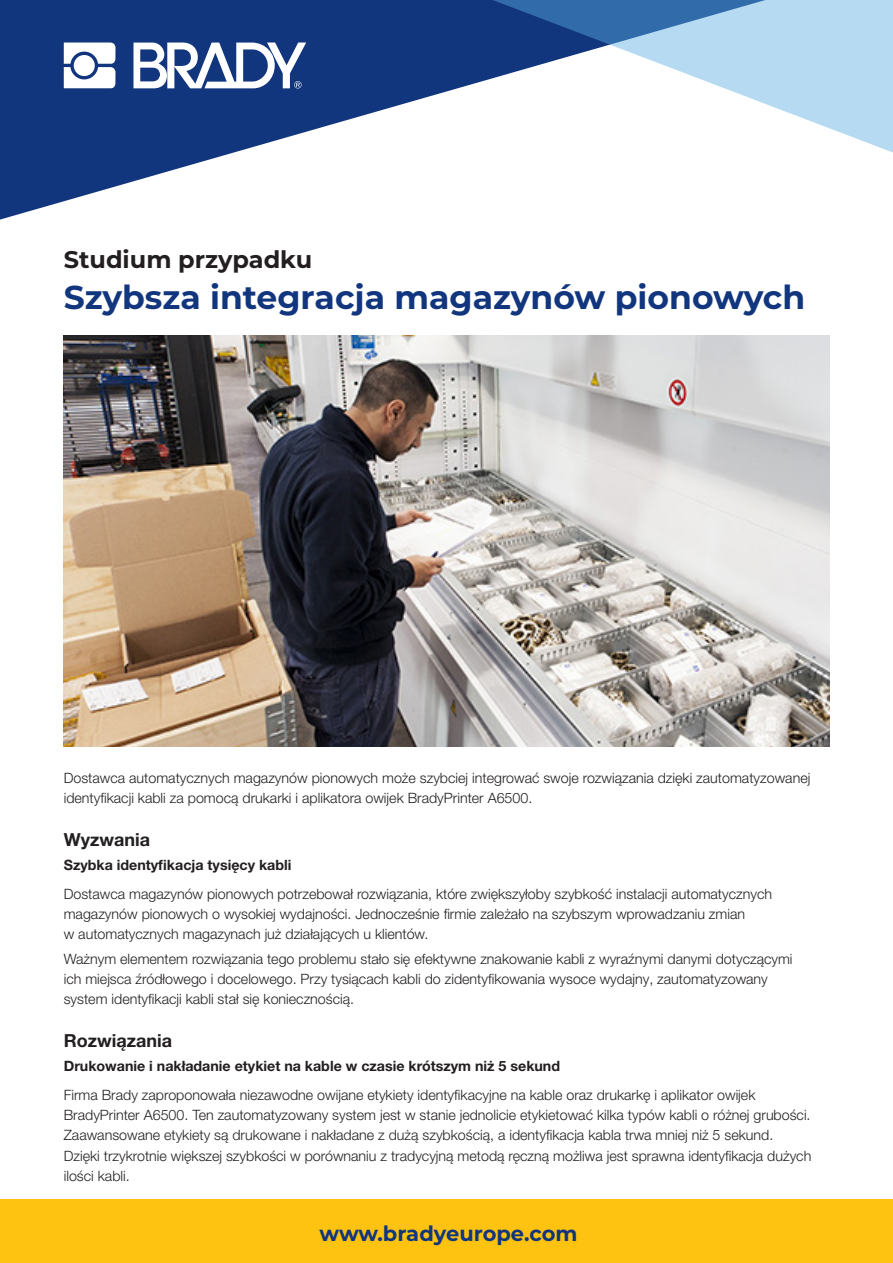
<style>
.page{position:relative;width:893px;height:1263px;background:#fff}
.page>*{position:absolute;margin:0;border:0;box-sizing:border-box;transform-origin:0 0}
.t1{font:700 33px "Montserrat";color:#11367e}
.t2{font:700 24px "Montserrat";color:#231f20}
.t3{font:700 21px "Montserrat";color:#11367e}
.t4{font:700 18px "Helvetica Neue LT Pro";color:#231f20}
.t5{font:300 14.25px/20.2px "Helvetica Neue LT Pro";color:#231f20}
.t6{font:700 14.25px "Helvetica Neue LT Pro";color:#231f20}
</style>
<div class="page">
<svg style="left:0;top:0;width:459px;height:220px;fill:#11367e"></svg>
<div style="left:0;top:1199px;width:893px;height:64px;background:#fec210"></div>
<svg style="left:459px;top:0;width:434px;height:153px"></svg>
<svg style="left:64px;top:43px;width:51px;height:45px"></svg>
<div style="left:74px;top:55px;width:21px;height:21px;background:#fff;border-radius:50%"></div>
<svg style="left:133px;top:43px;width:173px;height:45px"></svg>
<img style="left:64px;top:336px;width:765px;height:410px">
<p class="t2" style="left:64px;top:242px;width:250px">Studium przypadku</p>
<p class="t1" style="left:64px;top:273px;width:743px">Szybsza integracja magazynów pionowych</p>
<p class="t5" style="left:64px;top:767px;width:748px">Dostawca automatycznych magazynów pionowych może szybciej integrować swoje rozwiązania dzięki zautomatyzowanej identyfikacji kabli za pomocą drukarki i aplikatora owijek BradyPrinter A6500.</p>
<p class="t4" style="left:64px;top:828px;width:88px">Wyzwania</p>
<p class="t6" style="left:64px;top:856px;width:229px">Szybka identyfikacja tysięcy kabli</p>
<p class="t5" style="left:64px;top:883px;width:710px">Dostawca magazynów pionowych potrzebował rozwiązania, które zwiększyłoby szybkość instalacji automatycznych magazynów pionowych o wysokiej wydajności. Jednocześnie firmie zależało na szybszym wprowadzaniu zmian<br>w automatycznych magazynach już działających u klientów.</p>
<p class="t5" style="left:64px;top:948px;width:730px">Ważnym elementem rozwiązania tego problemu stało się efektywne znakowanie kabli z wyraźnymi danymi dotyczącymi ich miejsca źródłowego i docelowego. Przy tysiącach kabli do zidentyfikowania wysoce wydajny, zautomatyzowany system identyfikacji kabli stał się koniecznością.</p>
<p class="t4" style="left:64px;top:1029px;width:110px">Rozwiązania</p>
<p class="t6" style="left:64px;top:1057px;width:498px">Drukowanie i nakładanie etykiet na kable w czasie krótszym niż 5 sekund</p>
<p class="t5" style="left:64px;top:1084px;width:749px">Firma Brady zaproponowała niezawodne owijane etykiety identyfikacyjne na kable oraz drukarkę i aplikator owijek BradyPrinter A6500. Ten zautomatyzowany system jest w stanie jednolicie etykietować kilka typów kabli o różnej grubości.<br>Zaawansowane etykiety są drukowane i nakładane z dużą szybkością, a identyfikacja kabla trwa mniej niż 5 sekund.<br>Dzięki trzykrotnie większej szybkości w porównaniu z tradycyjną metodą ręczną możliwa jest sprawna identyfikacja dużych ilości kabli.</p>
<p class="t3" style="left:320px;top:1218px;width:260px">www.bradyeurope.com</p>
</div>
